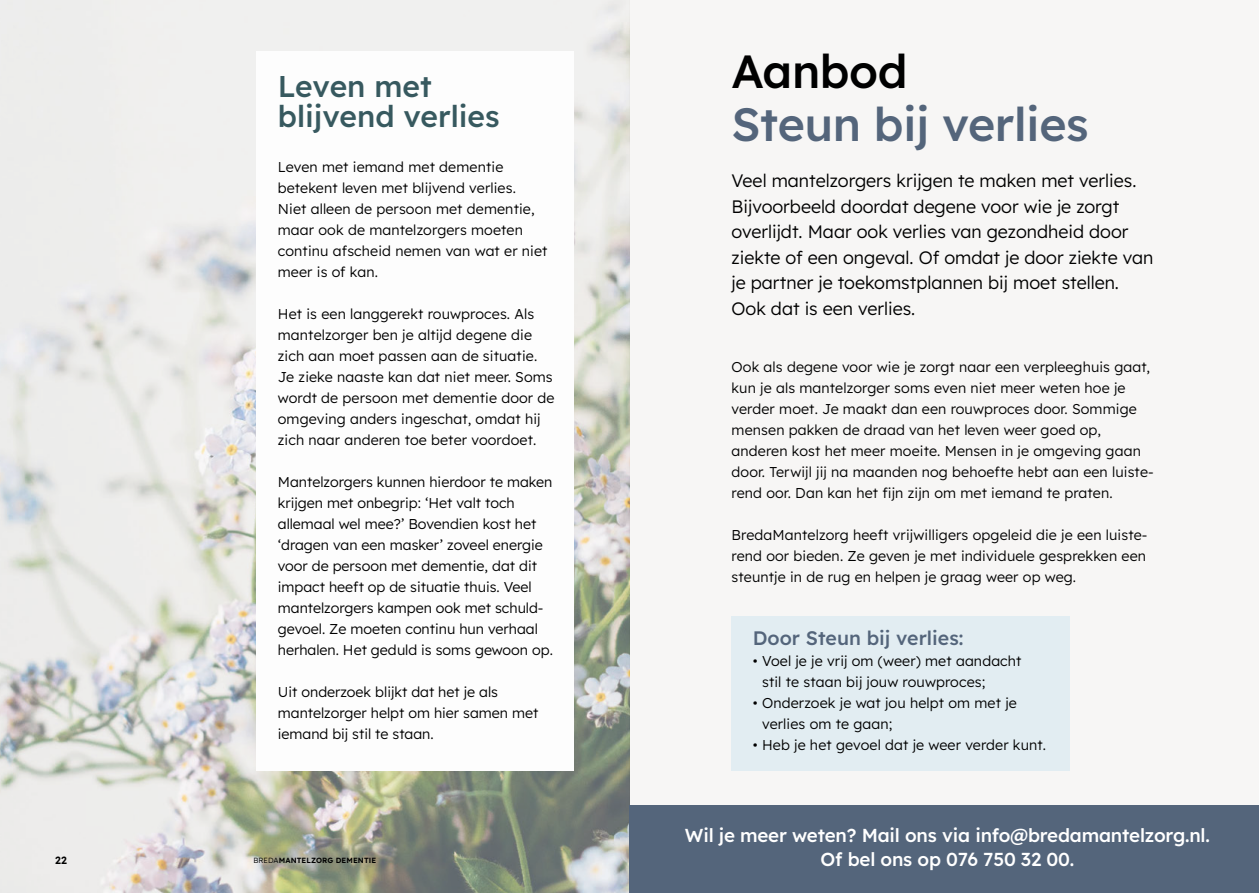
<style>
.page{position:relative;width:1259px;height:893px;background:#fff}
.page>*{position:absolute;margin:0;border:0;box-sizing:border-box;transform-origin:0 0}
.t1{font:500 46.5px "Lexend";letter-spacing:-.01em;color:#54657b}
.t2{font:500 46.5px "Lexend";letter-spacing:-.01em;color:#000}
.t3{font:500 30px/30px "Lexend";color:#37595f}
.t4{font:500 19.5px "Lexend";color:#54657b}
.t5{font:500 18.75px/24px "Lexend";letter-spacing:-.01em;color:#fff;text-align:center}
.t6{font:300 18px/25.5px "Lexend";color:#000}
.t7{font:300 14.25px/21px "Lexend";letter-spacing:.01em;color:#000}
.t8{font:600 10.5px "Lexend";color:#000}
.t9{font:600 7.5px "Lexend";letter-spacing:.01em;color:#000}
.s1{font-weight:300}
</style>
<div class="page">
<div style="left:629px;top:0;width:630px;height:893px;background:#f7f6f5"></div>
<img style="left:0;top:0;width:629px;height:893px">
<div style="left:256px;top:51px;width:318px;height:720px;background:#fdfdfd"></div>
<div style="left:731px;top:616px;width:339px;height:155px;background:#e2edf2"></div>
<div style="left:629px;top:806px;width:630px;height:87px;background:#54657b"></div>
<h2 class="t3" style="left:278px;top:70px;width:223px">Leven met blijvend verlies</h2>
<p class="t7" style="left:278px;top:156px;width:271px">Leven met iemand met dementie betekent leven met blijvend verlies.<br>Niet alleen de persoon met dementie, maar ook de mantelzorgers moeten continu afscheid nemen van wat er niet meer is of kan.</p>
<p class="t7" style="left:278px;top:303px;width:278px">Het is een langgerekt rouwproces. Als mantelzorger ben je altijd degene die zich aan moet passen aan de situatie.<br>Je zieke naaste kan dat niet meer. Soms wordt de persoon met dementie door de omgeving anders ingeschat, omdat hij zich naar anderen toe beter voordoet.</p>
<p class="t7" style="left:278px;top:471px;width:276px">Mantelzorgers kunnen hierdoor te maken krijgen met onbegrip: ‘Het valt toch allemaal wel mee?’ Bovendien kost het ‘dragen van een masker’ zoveel energie voor de persoon met dementie, dat dit impact heeft op de situatie thuis. Veel mantelzorgers kampen ook met schuld&shy;gevoel. Ze moeten continu hun verhaal herhalen. Het geduld is soms gewoon op.</p>
<p class="t7" style="left:278px;top:681px;width:262px">Uit onderzoek blijkt dat het je als mantelzorger helpt om hier samen met iemand bij stil te staan.</p>
<p class="t8" style="left:55px;top:853px;width:13px">22</p>
<p class="t9" style="left:253px;top:855px;width:124px"><span class="s1">BREDA</span>MANTELZORG DEMENTIE</p>
<h1 class="t2" style="left:731px;top:38px;width:177px">Aanbod</h1>
<h1 class="t1" style="left:731px;top:91px;width:359px">Steun bij verlies</h1>
<p class="t6" style="left:731px;top:167px;width:423px">Veel mantelzorgers krijgen te maken met verlies.<br>Bijvoorbeeld doordat degene voor wie je zorgt overlijdt. Maar ook verlies van gezondheid door ziekte of een ongeval. Of omdat je door ziekte van je partner je toekomstplannen bij moet stellen.<br>Ook dat is een verlies.</p>
<p class="t7" style="left:731px;top:355px;width:424px">Ook als degene voor wie je zorgt naar een verpleeghuis gaat, kun je als mantelzorger soms even niet meer weten hoe je verder moet. Je maakt dan een rouwproces door. Sommige mensen pakken de draad van het leven weer goed op, anderen kost het meer moeite. Mensen in je omgeving gaan door. Terwijl jij na maanden nog behoefte hebt aan een luiste&shy;rend oor. Dan kan het fijn zijn om met iemand te praten.</p>
<p class="t7" style="left:731px;top:523px;width:417px;text-align:justify">BredaMantelzorg heeft vrijwilligers opgeleid die je een luiste&shy;rend oor bieden. Ze geven je met individuele gesprekken een steuntje in de rug en helpen je graag weer op weg.</p>
<h3 class="t4" style="left:753px;top:624px;width:212px">Door Steun bij verlies:</h3>
<p class="t7" style="left:762px;top:649px;width:261px;text-indent:-9px">• Voel je je vrij om (weer) met aandacht stil te staan bij jouw rouwproces;</p>
<p class="t7" style="left:762px;top:691px;width:256px;text-indent:-9px">• Onderzoek je wat jou helpt om met je verlies om te gaan;</p>
<p class="t7" style="left:753px;top:733px;width:295px">• Heb je het gevoel dat je weer verder kunt.</p>
<h3 class="t5" style="left:685px;top:822px;width:526px">Wil je meer weten? Mail ons via info@bredamantelzorg.nl.<br>Of bel ons op 076 750 32 00.</h3>
</div>
